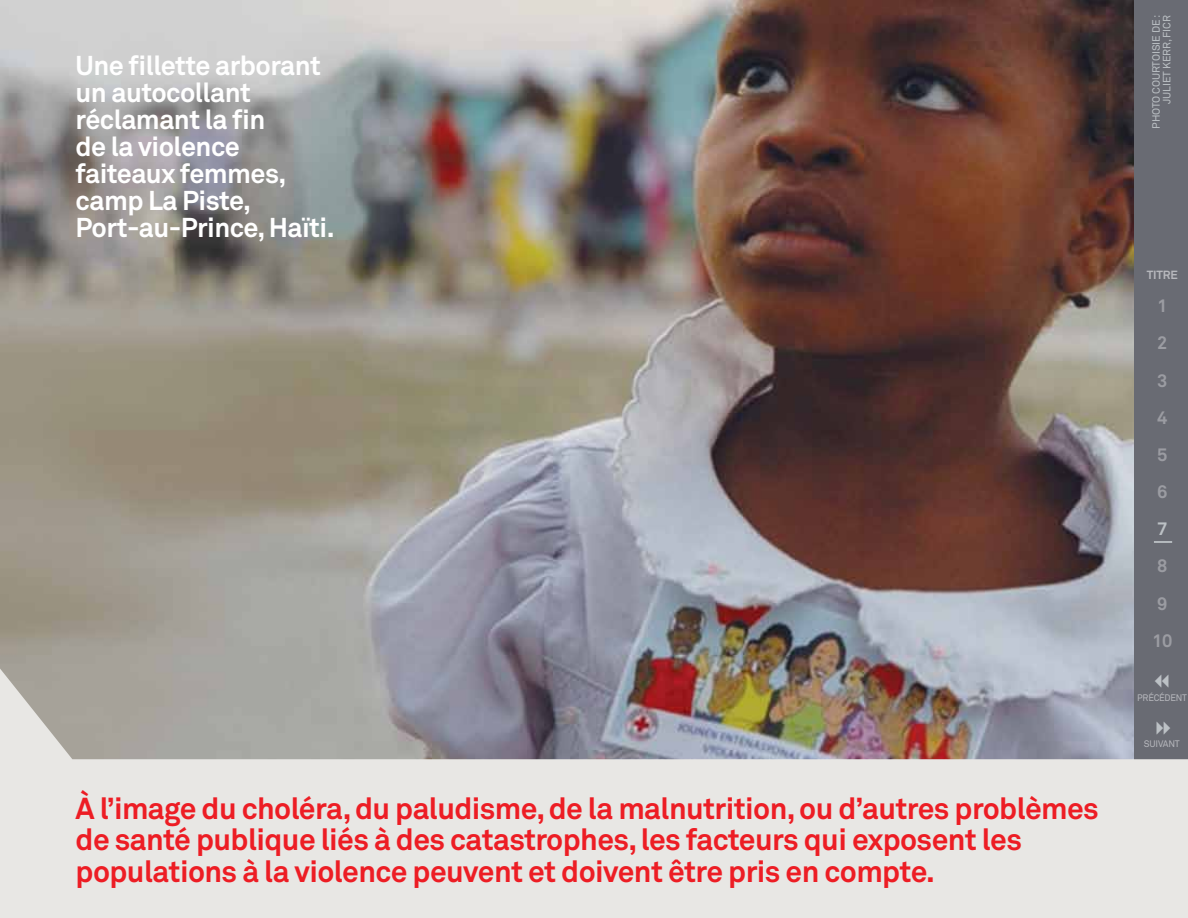
<style>
.page{position:relative;width:1188px;height:918px;background:#fff}
.page>*{position:absolute;margin:0;border:0;box-sizing:border-box;transform-origin:0 0}
.t1{font:700 30px/31.5px "Akkurat Std";letter-spacing:-.02em;color:#ed1d24}
.t2{font:700 27px/27px "Akkurat Std";letter-spacing:-.02em;color:#fff}
.t3{font:700 18px/37.2px "Akkurat Std";color:#9b9ca2;text-align:justify}
.t4{font:700 18px "Akkurat Std";color:#bcc1c5}
.t5{font:700 11.7px "Akkurat Std";letter-spacing:-.02em;color:#b7b8bd}
.t6{font:10.5px/10.5px "Akkurat Std";letter-spacing:-.01em;color:#bcc1c5;text-align:right}
.t7{font:9.3px "Akkurat Std";letter-spacing:-.025em;color:#b7b8bd;scale:.96 1}
.t8{font:9.3px "Akkurat Std";letter-spacing:-.025em;color:#b7b8bd}
</style>
<div class="page">
<img style="left:0;top:0;width:1134px;height:669px">
<div style="left:1134px;top:0;width:54px;height:759px;background:#696b73"></div>
<img style="left:0;top:669px;width:1188px;height:105px">
<div style="left:0;top:774px;width:1188px;height:144px;background:#e8e7e4"></div>
<svg style="left:1154px;top:541px;width:18px;height:2px"></svg>
<svg style="left:1157px;top:721px;width:13px;height:13px"></svg>
<svg style="left:1155px;top:674px;width:14px;height:14px"></svg>
<p class="t2" style="left:76px;top:52px;width:261px">Une fillette arborant un autocollant réclamant la fin<br>de la violence faiteaux femmes, camp La Piste,<br>Port-au-Prince, Haïti.</p>
<p class="t1" style="left:76px;top:792px;width:1025px">À l’image du choléra, du paludisme, de la malnutrition, ou d’autres problèmes de santé publique liés à des catastrophes, les facteurs qui exposent les populations à la violence peuvent et doivent être pris en compte.</p>
<p class="t6" style="left:1151px;top:129px;width:116px;rotate:-90deg">PHOTO COURTOISIE DE :<br>Ju liet Kerr, FICR</p>
<p class="t5" style="left:1147px;top:267px;width:32px">TITRE</p>
<p class="t3" style="left:1157px;top:287px;width:12px">1</p>
<p class="t3" style="left:1157px;top:324px;width:12px">2<br>3<br>4<br>5<br>6</p>
<p class="t4" style="left:1157px;top:518px;width:12px">7</p>
<p class="t3" style="left:1152px;top:547px;width:22px;text-align:left">8<br>9<br>10</p>
<p class="t7" style="left:1137px;top:692px;width:53px">PRÉCÉDENT</p>
<p class="t8" style="left:1144px;top:738px;width:38px">SUIVANT</p>
</div>
